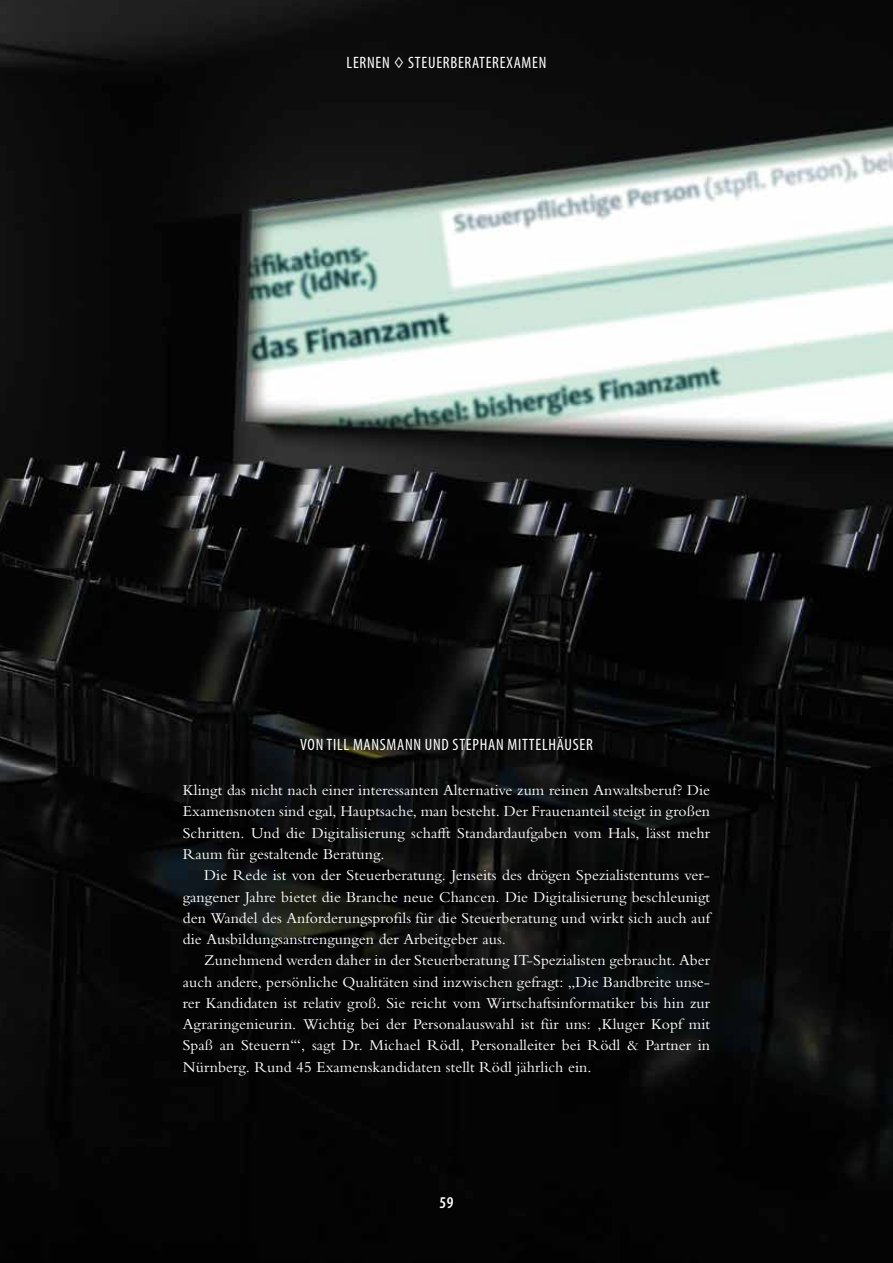
<style>
.page{position:relative;width:893px;height:1263px;background:#fff}
.page>*{position:absolute;margin:0;border:0;box-sizing:border-box;transform-origin:0 0}
.t1{font:condensed 16.5px "Myriad Pro";letter-spacing:.045em;color:#fff}
.t2{font:600 condensed 16.5px "Myriad Pro";color:#fff}
.t3{font:15.75px/21.3px "Bembo MT Pro";letter-spacing:.005em;color:#fff;text-align:justify}
.s1{font-family:"Alternate Gothic No 1";font-stretch:normal}
</style>
<div class="page">
<img style="left:0;top:0;width:893px;height:1263px">
<p class="t1" style="left:347px;top:52px;width:201px">LERNEN <span class="s1">◊</span> STEUERBERATEREXAMEN</p>
<p class="t1" style="left:300px;top:734px;width:294px">VON TILL MANSMANN UND STEPHAN MITTELHÄUSER</p>
<p class="t3" style="left:183px;top:779px;width:529px">Klingt das nicht nach einer interessanten Alternative zum reinen Anwaltsberuf? Die Examensnoten sind egal, Hauptsache, man besteht. Der Frauenanteil steigt in großen Schritten. Und die Digitalisierung schafft Standardaufgaben vom Hals, lässt mehr Raum für gestaltende Beratung.</p>
<p class="t3" style="left:183px;top:864px;width:529px;text-indent:21px">Die Rede ist von der Steuerberatung. Jenseits des drögen Spezialistentums ver&shy;gangener Jahre bietet die Branche neue Chancen. Die Digitalisierung beschleunigt den Wandel des Anforderungsprofils für die Steuerberatung und wirkt sich auch auf die Ausbildungsanstrengungen der Arbeitgeber aus.</p>
<p class="t3" style="left:183px;top:949px;width:529px;text-indent:21px">Zunehmend werden daher in der Steuerberatung IT-Spezialisten gebraucht. Aber auch andere, persönliche Qualitäten sind inzwischen gefragt: „Die Bandbreite unse&shy;rer Kandidaten ist relativ groß. Sie reicht vom Wirtschaftsinformatiker bis hin zur Agraringenieurin. Wichtig bei der Personalauswahl ist für uns: ,Kluger Kopf mit Spaß an Steuern‘“, sagt Dr. Michael Rödl, Personalleiter bei Rödl &amp; Partner in Nürnberg. Rund 45 Examenskandidaten stellt Rödl jährlich ein.</p>
<p class="t2" style="left:440px;top:1193px;width:15px">59</p>
</div>
